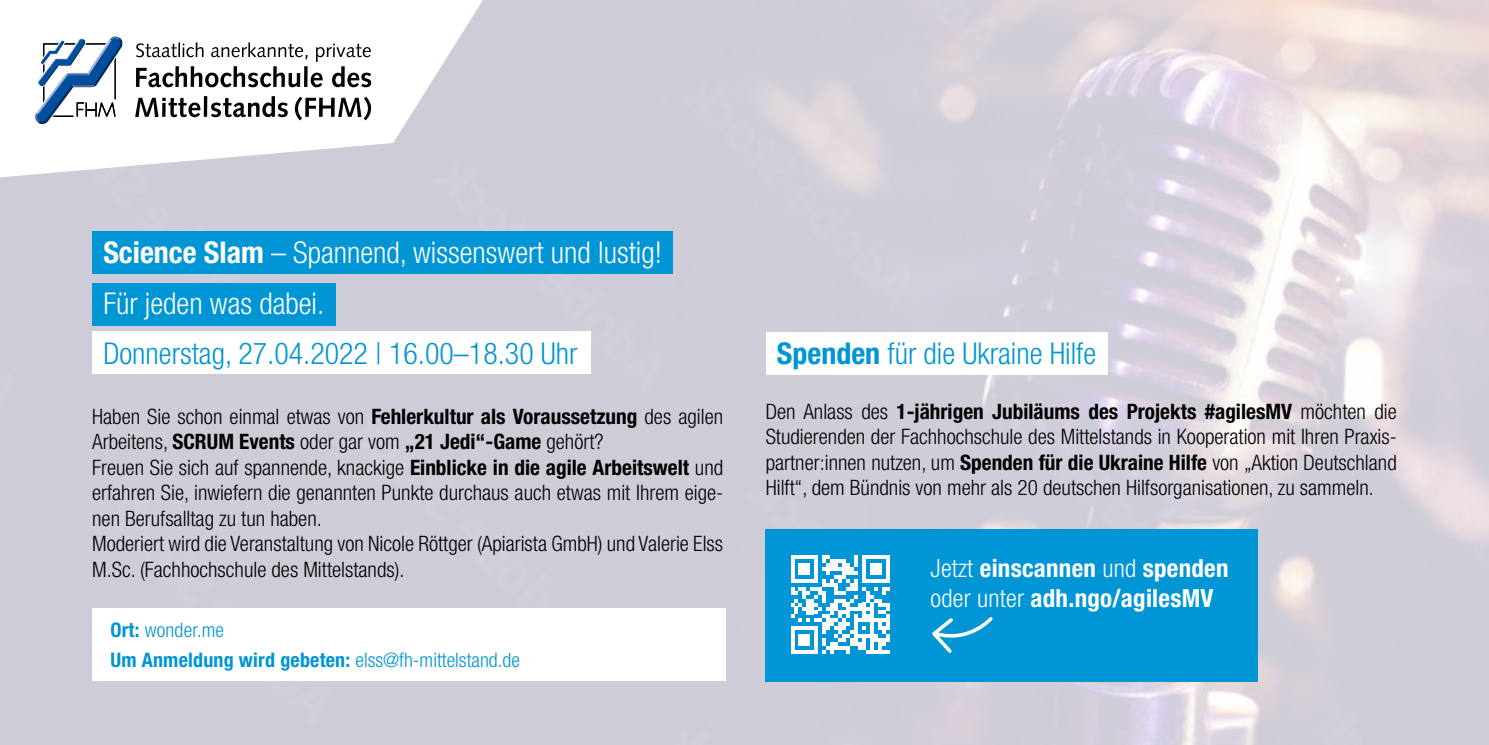
<style>
.page{position:relative;width:1489px;height:745px;background:#fff}
.page>*{position:absolute;margin:0;border:0;box-sizing:border-box;transform-origin:0 0}
.t1{font:300 condensed 30px "Helvetica Neue LT Std";color:#0095d4}
.t2{font:300 condensed 30px "Helvetica Neue LT Std";color:#fff}
.t3{font:700 condensed 25px "Helvetica Neue LT Std";letter-spacing:.01em;color:#fff}
.t4{font:300 condensed 21.25px/25.5px "Helvetica Neue LT Std";color:#000}
.t5{font:700 condensed 20px "Helvetica Neue LT Std";letter-spacing:.01em;color:#0095d4}
.t6{font:300 condensed 20px "Helvetica Neue LT Std";letter-spacing:.01em;color:#0095d4}
.s1{font-weight:700}
.s2{font-weight:300}
</style>
<div class="page">
<img style="left:0;top:0;width:1488px;height:744px">
<div style="left:92px;top:231px;width:580px;height:43px;background:#0095d4"></div>
<div style="left:92px;top:283px;width:244px;height:42px;background:#0095d4"></div>
<div style="left:92px;top:331px;width:498px;height:42px;background:#fff"></div>
<div style="left:92px;top:607px;width:633px;height:73px;background:#fff"></div>
<svg style="left:0;top:0;width:483px;height:177px"></svg>
<div style="left:34px;top:35px;width:340px;height:93px;background:#fff"></div>
<svg style="left:136px;top:42px;width:235px;height:45px"></svg>
<svg style="left:135px;top:98px;width:65px;height:19px"></svg>
<hr style="left:204px;top:96px;width:3px;height:21px;background:#000">
<svg style="left:211px;top:96px;width:77px;height:21px"></svg>
<svg style="left:295px;top:97px;width:76px;height:23px"></svg>
<svg style="left:33px;top:35px;width:90px;height:93px"></svg>
<div style="left:765px;top:332px;width:342px;height:42px;background:#fff"></div>
<div style="left:765px;top:528px;width:492px;height:152px;background:#0095d4"></div>
<svg style="left:791px;top:555px;width:98px;height:98px"></svg>
<svg style="left:932px;top:617px;width:61px;height:36px"></svg>
<p class="t2" style="left:103px;top:235px;width:560px"><span class="s1">Science Slam</span> – Spannend, wissenswert und lustig!</p>
<p class="t2" style="left:103px;top:285px;width:222px">Für jeden was dabei.</p>
<p class="t1" style="left:103px;top:335px;width:476px">Donnerstag, 27.04.2022 | 16.00–18.30 Uhr</p>
<p class="t4" style="left:92px;top:403px;width:632px">Haben Sie schon einmal etwas von <span class="s1">Fehlerkultur als Voraussetzung</span> des agilen<br>Arbeitens, <span class="s1">SCRUM Events</span> oder gar vom <span class="s1">„21 Jedi“-Game</span> gehört?</p>
<p class="t4" style="left:92px;top:454px;width:632px;text-align:justify">Freuen Sie sich auf spannende, knackige <span class="s1">Einblicke in die agile Arbeitswelt</span> und erfahren Sie, inwiefern die genannten Punkte durchaus auch etwas mit Ihrem eige&shy;nen Berufsalltag zu tun haben.</p>
<p class="t4" style="left:92px;top:530px;width:632px">Moderiert wird die Veranstaltung von Nicole Röttger (Apiarista GmbH) und Valerie Elss<br>M.Sc. (Fachhochschule des Mittelstands).</p>
<p class="t6" style="left:110px;top:618px;width:115px"><span class="s1">Ort:</span> wonder.me</p>
<p class="t5" style="left:110px;top:647px;width:411px">Um Anmeldung wird gebeten: <span class="s2">elss@fh-mittelstand.de</span></p>
<p class="t1" style="left:777px;top:335px;width:321px"><span class="s1">Spenden</span> für die Ukraine Hilfe</p>
<p class="t4" style="left:765px;top:398px;width:632px;text-align:justify">Den Anlass des <span class="s1">1-jährigen Jubiläums des Projekts #agilesMV</span> möchten die Studierenden der Fachhochschule des Mittelstands in Kooperation mit Ihren Praxis&shy;partner:innen nutzen, um <span class="s1">Spenden für die Ukraine Hilfe</span> von „Aktion Deutschland Hilft“, dem Bündnis von mehr als 20 deutschen Hilfsorganisationen, zu sammeln.</p>
<p class="t3" style="left:930px;top:553px;width:299px"><span class="s2">Jetzt</span> einscannen <span class="s2">und</span> spenden</p>
<p class="t3" style="left:930px;top:583px;width:284px"><span class="s2">oder unter</span> adh.ngo/agilesMV</p>
</div>
